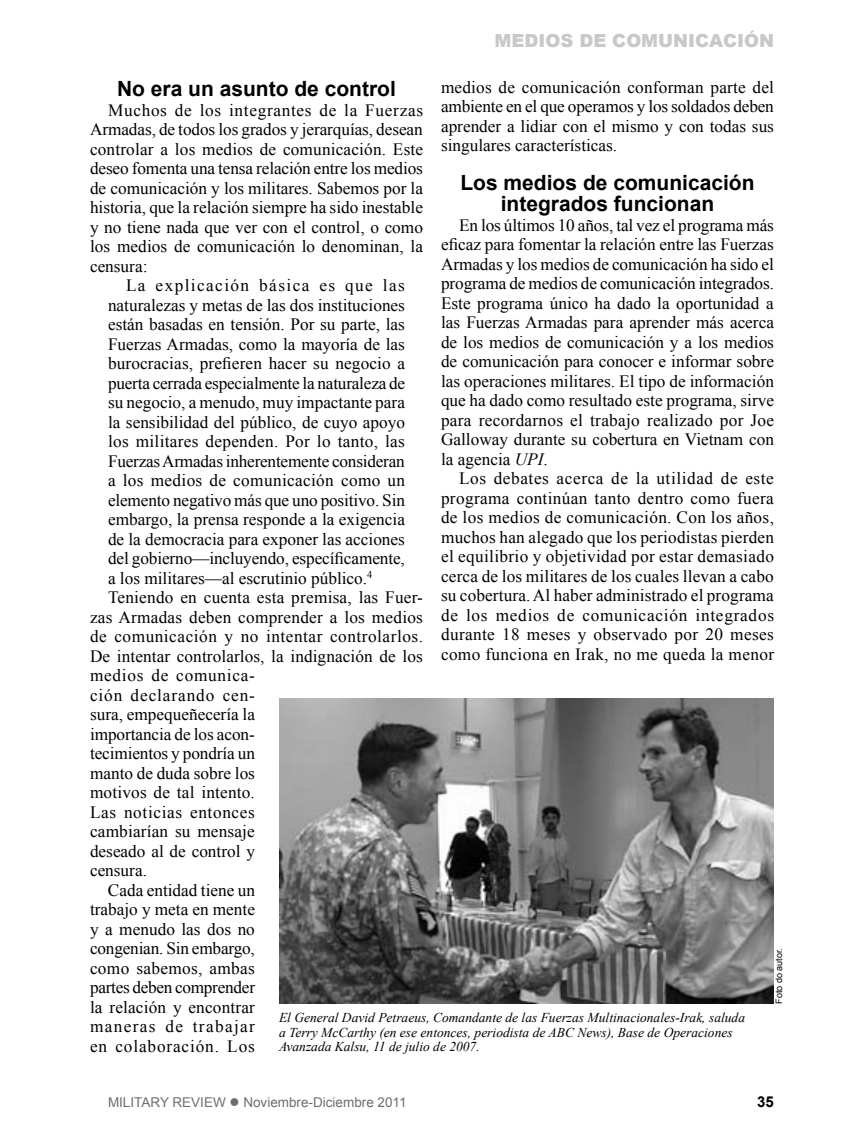
<style>
.page{position:relative;width:864px;height:1134px;background:#fff}
.page>*{position:absolute;margin:0;border:0;box-sizing:border-box;transform-origin:0 0}
.t1{font:700 21px/21px "Arial";color:#000;text-align:center}
.t2{font:900 18px "Arial";color:#c6c8ca}
.t3{font:17.25px/19.5px "Times New Roman";color:#000;text-align:justify}
.t4{font:17.25px "Times New Roman";letter-spacing:.02em;color:#000}
.t5{font:17.25px "Times New Roman";letter-spacing:.08em;color:#000}
.t6{font:17.25px "Times New Roman";letter-spacing:.03em;color:#000}
.t7{font:17.25px "Times New Roman";letter-spacing:.04em;color:#000}
.t8{font:17.25px "Times New Roman";letter-spacing:.05em;color:#000}
.t9{font:700 15px "Arial";color:#000}
.t10{font:italic 13.5px/14.2px "Times New Roman";color:#000}
.t11{font:13.5px "Arial";color:#6d6e71}
.t12{font:9px "Arial";color:#000}
.s1{font-style:italic}
</style>
<div class="page">
<img style="left:279px;top:698px;width:495px;height:306px">
<p class="t2" style="left:494px;top:27px;width:281px">MEDIOS DE COMUNICACIÓN</p>
<p class="t3" style="left:441px;top:77px;width:335px">medios de comunicación conforman parte del ambiente en el que operamos y los soldados deben aprender a lidiar con el mismo y con todas sus singulares características.</p>
<p class="t1" style="left:460px;top:173px;width:296px">Los medios de comunicación integrados funcionan</p>
<p class="t3" style="left:441px;top:215px;width:335px;text-indent:18px">En los últimos 10 años, tal vez el programa más eficaz para fomentar la relación entre las Fuerzas Armadas y los medios de comunicación ha sido el programa de medios de comunicación integrados.<br>Este programa único ha dado la oportunidad a las Fuerzas Armadas para aprender más acerca de los medios de comunicación y a los medios de comunicación para conocer e informar sobre las operaciones militares. El tipo de información que ha dado como resultado este programa, sirve para recordarnos el trabajo realizado por Joe Galloway durante su cobertura en Vietnam con la agencia <span class="s1">UPI</span>.</p>
<p class="t3" style="left:441px;top:469px;width:335px;text-indent:18px">Los debates acerca de la utilidad de este programa continúan tanto dentro como fuera de los medios de comunicación. Con los años, muchos han alegado que los periodistas pierden el equilibrio y objetividad por estar demasiado cerca de los militares de los cuales llevan a cabo su cobertura. Al haber administrado el programa de los medios de comunicación integrados durante 18 meses y observado por 20 meses como funciona en Irak, no me queda la menor</p>
<p class="t1" style="left:117px;top:79px;width:280px">No era un asunto de control</p>
<p class="t3" style="left:90px;top:100px;width:335px;text-indent:18px">Muchos de los integrantes de la Fuerzas Armadas, de todos los grados y jerarquías, desean controlar a los medios de comunicación. Este deseo fomenta una tensa relación entre los medios de comunicación y los militares. Sabemos por la historia, que la relación siempre ha sido inestable y no tiene nada que ver con el control, o como los medios de comunicación lo denominan, la censura:</p>
<p class="t5" style="left:126px;top:274px;width:280px">La explicación básica es que las</p>
<p class="t3" style="left:108px;top:295px;width:298px">naturalezas y metas de las dos instituciones</p>
<p class="t3" style="left:108px;top:314px;width:298px">están basadas en tensión. Por su parte, las</p>
<p class="t3" style="left:108px;top:334px;width:299px">Fuerzas Armadas, como la mayoría de las</p>
<p class="t3" style="left:108px;top:353px;width:299px">burocracias, prefieren hacer su negocio a</p>
<p class="t3" style="left:108px;top:373px;width:299px">puerta cerrada especialmente la naturaleza de</p>
<p class="t3" style="left:108px;top:392px;width:298px">su negocio, a menudo, muy impactante para</p>
<p class="t3" style="left:108px;top:412px;width:299px">la sensibilidad del público, de cuyo apoyo</p>
<p class="t3" style="left:108px;top:431px;width:298px">los militares dependen. Por lo tanto, las</p>
<p class="t3" style="left:108px;top:451px;width:298px">Fuerzas Armadas inherentemente consideran</p>
<p class="t4" style="left:108px;top:469px;width:299px">a los medios de comunicación como un</p>
<p class="t3" style="left:108px;top:490px;width:299px">elemento negativo más que uno positivo. Sin</p>
<p class="t3" style="left:108px;top:509px;width:299px">embargo, la prensa responde a la exigencia</p>
<p class="t3" style="left:108px;top:529px;width:298px">de la democracia para exponer las acciones</p>
<p class="t3" style="left:108px;top:548px;width:298px">del gobierno—incluyendo, específicamente,</p>
<p class="t3" style="left:108px;top:568px;width:266px">a los militares—al escrutinio público.<sup>4</sup></p>
<p class="t3" style="left:108px;top:588px;width:317px">Teniendo en cuenta esta premisa, las Fuer-</p>
<p class="t3" style="left:90px;top:607px;width:335px">zas Armadas deben comprender a los medios</p>
<p class="t6" style="left:90px;top:625px;width:335px">de comunicación y no intentar controlarlos.</p>
<p class="t3" style="left:90px;top:646px;width:334px">De intentar controlarlos, la indignación de los</p>
<p class="t7" style="left:90px;top:664px;width:166px">medios de comunica-</p>
<p class="t8" style="left:90px;top:683px;width:167px">ción declarando cen-</p>
<p class="t3" style="left:90px;top:704px;width:166px">sura, empequeñecería la</p>
<p class="t3" style="left:90px;top:724px;width:166px">importancia de los acon-</p>
<p class="t3" style="left:90px;top:743px;width:167px">tecimientos y pondría un</p>
<p class="t3" style="left:90px;top:763px;width:166px">manto de duda sobre los</p>
<p class="t3" style="left:90px;top:782px;width:166px">motivos de tal intento.</p>
<p class="t7" style="left:90px;top:800px;width:166px">Las noticias entonces</p>
<p class="t3" style="left:90px;top:821px;width:166px">cambiarían su mensaje</p>
<p class="t3" style="left:90px;top:841px;width:166px">deseado al de control y</p>
<p class="t3" style="left:90px;top:860px;width:58px">censura.</p>
<p class="t3" style="left:108px;top:880px;width:149px">Cada entidad tiene un</p>
<p class="t3" style="left:90px;top:899px;width:167px">trabajo y meta en mente</p>
<p class="t3" style="left:90px;top:919px;width:166px">y a menudo las dos no</p>
<p class="t3" style="left:90px;top:938px;width:166px">congenian. Sin embargo,</p>
<p class="t4" style="left:90px;top:956px;width:166px">como sabemos, ambas</p>
<p class="t3" style="left:90px;top:977px;width:167px">partes deben comprender</p>
<p class="t3" style="left:90px;top:997px;width:166px">la relación y encontrar</p>
<p class="t5" style="left:90px;top:1015px;width:167px">maneras de trabajar</p>
<p class="t8" style="left:90px;top:1034px;width:166px">en colaboración. Los</p>
<p class="t12" style="left:773px;top:1004px;width:57px;rotate:-90deg">Foto do autor.</p>
<p class="t10" style="left:279px;top:1010px;width:468px">El General David Petraeus, Comandante de las Fuerzas Multinacionales-Irak, saluda a Terry McCarthy (en ese entonces, periodista de ABC News), Base de Operaciones<br>Avanzada Kalsu, 11 de julio de 2007.</p>
<p class="t11" style="left:108px;top:1093px;width:300px">MILITARY REVIEW ● Noviembre-Diciembre 2011</p>
<p class="t9" style="left:757px;top:1092px;width:18px">35</p>
</div>
